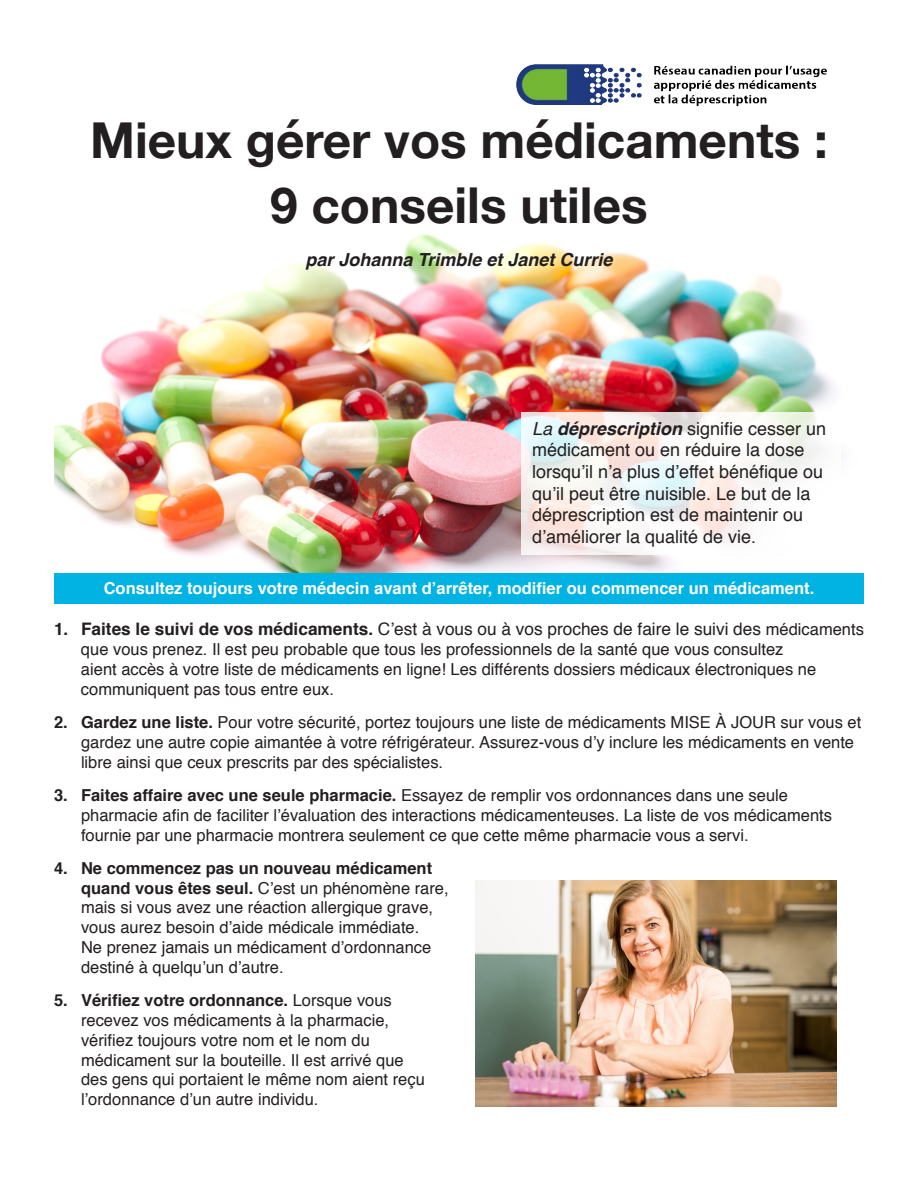
<style>
.page{position:relative;width:918px;height:1188px;background:#fff}
.page>*{position:absolute;margin:0;border:0;box-sizing:border-box;transform-origin:0 0}
.t1{font:700 49.5px "Helvetica Neue";color:#231f20}
.t2{font:18px/21.6px "Helvetica";color:#231f20}
.t3{font:italic 700 18px "Helvetica";color:#231f20}
.t4{font:17.25px "Helvetica";color:#231f20}
.t5{font:16.5px/19.8px "Helvetica";color:#231f20}
.t6{font:700 16.5px "Helvetica";color:#fff}
.s1{font-style:italic}
.s2{font-weight:700;font-style:italic}
.s3{font-weight:700}
.s4{font-size:16.5px}
</style>
<div class="page">
<div style="left:54px;top:573px;width:810px;height:31px;background:#00b3e3"></div>
<img style="left:54px;top:234px;width:780px;height:338px">
<img style="left:475px;top:880px;width:362px;height:227px">
<svg style="left:521px;top:412px;width:313px;height:142px"></svg>
<img style="left:517px;top:64px;width:310px;height:42px">
<p class="t1" style="left:90px;top:102px;width:739px">Mieux gérer vos médicaments :</p>
<p class="t1" style="left:270px;top:167px;width:379px">9 conseils utiles</p>
<p class="t3" style="left:305px;top:245px;width:309px">par Johanna Trimble et Janet Currie</p>
<p class="t2" style="left:532px;top:418px;width:296px"><span class="s1">La</span> <span class="s2">déprescription</span> signifie cesser un médicament ou en réduire la dose lorsqu’il n’a plus d’effet bénéfique ou qu’il peut être nuisible. Le but de la déprescription est de maintenir ou d’améliorer la qualité de vie.</p>
<p class="t6" style="left:104px;top:575px;width:712px">Consultez toujours votre médecin avant d’arrêter, modifier ou commencer un médicament.</p>
<p class="t4" style="left:54px;top:616px;width:811px"><span class="s3">1. Faites le suivi de vos médicaments.</span> C’est à vous ou à vos proches de faire le suivi des <span class="s4">médicaments</span></p>
<p class="t5" style="left:81px;top:640px;width:737px">que vous prenez. Il est peu probable que tous les professionnels de la santé que vous consultez aient accès à votre liste de médicaments en ligne! Les différents dossiers médicaux électroniques ne communiquent pas tous entre eux.</p>
<p class="t5" style="left:81px;top:713px;width:782px;text-indent:-27px"><span class="s3">2. Gardez une liste.</span> Pour votre sécurité, portez toujours une liste de médicaments MISE À JOUR sur vous et gardez une autre copie aimantée à votre réfrigérateur. Assurez-vous d’y inclure les médicaments en vente libre ainsi que ceux prescrits par des spécialistes.</p>
<p class="t5" style="left:81px;top:786px;width:753px;text-indent:-27px"><span class="s3">3. Faites affaire avec une seule pharmacie.</span> Essayez de remplir vos ordonnances dans une seule pharmacie afin de faciliter l’évaluation des interactions médicamenteuses. La liste de vos médicaments fournie par une pharmacie montrera seulement ce que cette même pharmacie vous a servi.</p>
<p class="t5" style="left:81px;top:859px;width:369px;text-indent:-27px"><span class="s3">4. Ne commencez pas un nouveau médicament quand vous êtes seul.</span> C’est un phénomène rare, mais si vous avez une réaction allergique grave, vous aurez besoin d’aide médicale immédiate.<br>Ne prenez jamais un médicament d’ordonnance destiné à quelqu’un d’autre.</p>
<p class="t5" style="left:81px;top:991px;width:345px;text-indent:-27px"><span class="s3">5. Vérifiez votre ordonnance.</span> Lorsque vous recevez vos médicaments à la pharmacie, vérifiez toujours votre nom et le nom du médicament sur la bouteille. Il est arrivé que des gens qui portaient le même nom aient reçu l’ordonnance d’un autre individu.</p>
</div>
